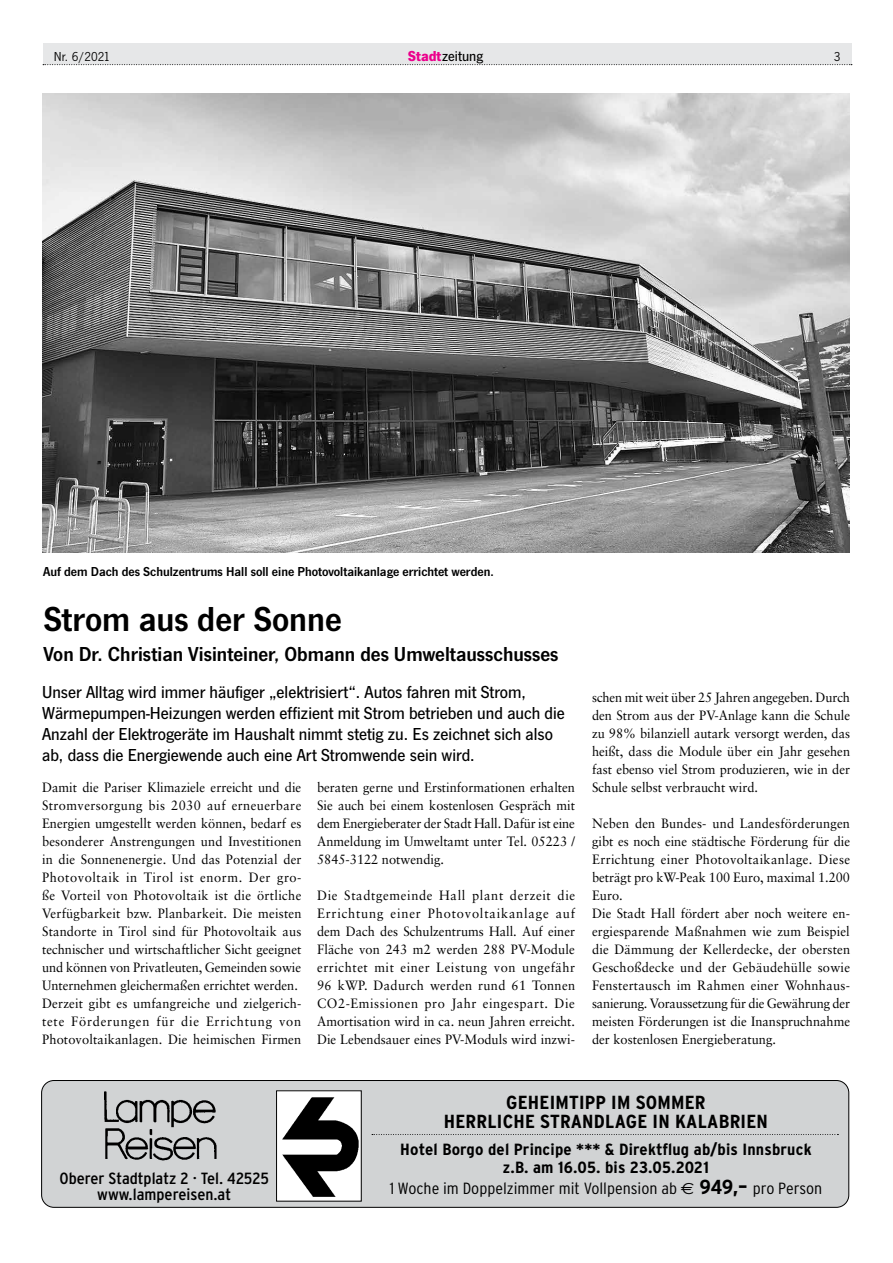
<style>
.page{position:relative;width:893px;height:1263px;background:#fff}
.page>*{position:absolute;margin:0;border:0;box-sizing:border-box;transform-origin:0 0}
.t1{font:600 36px "News Got T";color:#000}
.t2{font:600 21px "News Got T";color:#000}
.t3{font:700 condensed 18.9px/19.5px "Interstate";letter-spacing:.01em;color:#000;text-align:center;scale:1.11 1}
.t4{font:500 18px/21px "News Got T";color:#000}
.t5{font:700 condensed 16.2px/18px "Interstate";letter-spacing:.01em;color:#000;text-align:center;scale:1.11 1}
.t6{font:300 condensed 16.2px "Interstate";color:#000;scale:1.11 1}
.t7{font:condensed 16.2px/16px "Interstate";color:#000;text-align:center;scale:1.11 1}
.t8{font:500 15px "News Got T";color:#000}
.t9{font:13.5px/18px "Sabon";letter-spacing:.01em;color:#000;text-align:justify;scale:.95 1}
.t10{font:600 13.5px "News Got T";color:#000}
.t11{font:13.5px "News Got T";color:#000}
.s1{font-weight:700;color:#ec008c}
.s2{font-family:"Euro Sans";font-weight:400;font-stretch:normal}
.s3{font-weight:700;font-size:20.25px}
</style>
<div class="page">
<div style="left:43px;top:43px;width:808px;height:22px;background:#e6e7e8"></div>
<svg style="left:43px;top:64px;width:809px;height:1px"></svg>
<div style="left:42px;top:1080px;width:807px;height:127px;background:#d1d3d4;border-radius:12px"></div>
<div style="left:41px;top:1080px;width:808px;height:128px;border:1px solid #000;border-radius:12px"></div>
<img style="left:278px;top:1092px;width:82px;height:107px">
<div style="left:276px;top:1090px;width:86px;height:111px;border:1px solid #000"></div>
<img style="left:104px;top:1091px;width:112px;height:36px">
<img style="left:105px;top:1127px;width:112px;height:34px">
<svg style="left:372px;top:1134px;width:466px;height:1px"></svg>
<img style="left:42px;top:94px;width:808px;height:459px">
<p class="t11" style="left:54px;top:49px;width:58px">Nr. 6/2021</p>
<p class="t8" style="left:408px;top:48px;width:77px"><span class="s1">Stadt</span>zeitung</p>
<p class="t11" style="left:834px;top:49px;width:8px">3</p>
<p class="t10" style="left:43px;top:564px;width:452px">Auf dem Dach des Schulzentrums Hall soll eine Photovoltaikanlage errichtet werden.</p>
<h1 class="t1" style="left:43px;top:598px;width:300px">Strom aus der Sonne</h1>
<h2 class="t2" style="left:43px;top:642px;width:517px">Von Dr. Christian Visinteiner, Obmann des Umweltausschusses</h2>
<p class="t4" style="left:42px;top:681px;width:524px">Unser Alltag wird immer häufiger „elektrisiert“. Autos fahren mit Strom, Wärmepumpen-Heizungen werden effizient mit Strom betrieben und auch die Anzahl der Elektrogeräte im Haushalt nimmt stetig zu. Es zeichnet sich also ab, dass die Energiewende auch eine Art Stromwende sein wird.</p>
<p class="t9" style="left:317px;top:778px;width:273px">beraten gerne und Erstinformationen erhalten Sie auch bei einem kostenlosen Gespräch mit dem Energieberater der Stadt Hall. Dafür ist eine Anmeldung im Umweltamt unter Tel. 05223 / 5845-3122 notwendig.</p>
<p class="t9" style="left:317px;top:886px;width:273px">Die Stadtgemeinde Hall plant derzeit die Errichtung einer Photovoltaikanlage auf dem Dach des Schulzentrums Hall. Auf einer Fläche von 243 m2 werden 288 PV-Module errichtet mit einer Leistung von ungefähr 96 kWP. Dadurch werden rund 61 Tonnen CO2-Emissionen pro Jahr eingespart. Die Amortisation wird in ca. neun Jahren erreicht.<br>Die Lebendsauer eines PV-Moduls wird inzwi-</p>
<p class="t9" style="left:42px;top:778px;width:275px;text-align:left">Damit die Pariser Klimaziele erreicht und die Stromversorgung bis 2030 auf erneuerbare Energien umgestellt werden können, bedarf es besonderer Anstrengungen und Investitionen in die Sonnenenergie. Und das Potenzial der Photovoltaik in Tirol ist enorm. Der gro&shy;ße Vorteil von Photovoltaik ist die örtliche Verfügbarkeit bzw. Planbarkeit. Die meisten Standorte in Tirol sind für Photovoltaik aus technischer und wirtschaftlicher Sicht geeignet und können von Privatleuten, Gemeinden sowie Unternehmen gleichermaßen errichtet werden.<br>Derzeit gibt es umfangreiche und zielgerich&shy;tete Förderungen für die Errichtung von Photovoltaikanlagen. Die heimischen Firmen</p>
<p class="t9" style="left:592px;top:688px;width:273px">schen mit weit über 25 Jahren angegeben. Durch den Strom aus der PV-Anlage kann die Schule zu 98% bilanziell autark versorgt werden, das heißt, dass die Module über ein Jahr gesehen fast ebenso viel Strom produzieren, wie in der Schule selbst verbraucht wird.</p>
<p class="t9" style="left:592px;top:814px;width:273px;text-align:left">Neben den Bundes- und Landesförderungen gibt es noch eine städtische Förderung für die Errichtung einer Photovoltaikanlage. Diese beträgt pro kW-Peak 100 Euro, maximal 1.200<br>Euro.<br>Die Stadt Hall fördert aber noch weitere en&shy;ergiesparende Maßnahmen wie zum Beispiel die Dämmung der Kellerdecke, der obersten Geschoßdecke und der Gebäudehülle sowie Fenstertausch im Rahmen einer Wohnhaus&shy;sanierung. Voraussetzung für die Gewährung der meisten Förderungen ist die Inanspruchnahme der kostenlosen Energieberatung.</p>
<p class="t7" style="left:59px;top:1170px;width:190px">Oberer Stadtplatz 2 · Tel. 42525 www.lampereisen.at</p>
<h3 class="t3" style="left:444px;top:1092px;width:293px">GEHEIMTIPP IM SOMMER<br>HERRLICHE STRANDLAGE IN KALABRIEN</h3>
<p class="t5" style="left:400px;top:1140px;width:372px">Hotel Borgo del Principe *** &amp; Direktflug ab/bis Innsbruck z.B. am 16.05. bis 23.05.2021</p>
<p class="t6" style="left:390px;top:1179px;width:391px">1 Woche im Doppelzimmer mit Vollpension ab <span class="s2">€</span> <span class="s3">949,–</span> pro Person</p>
</div>
